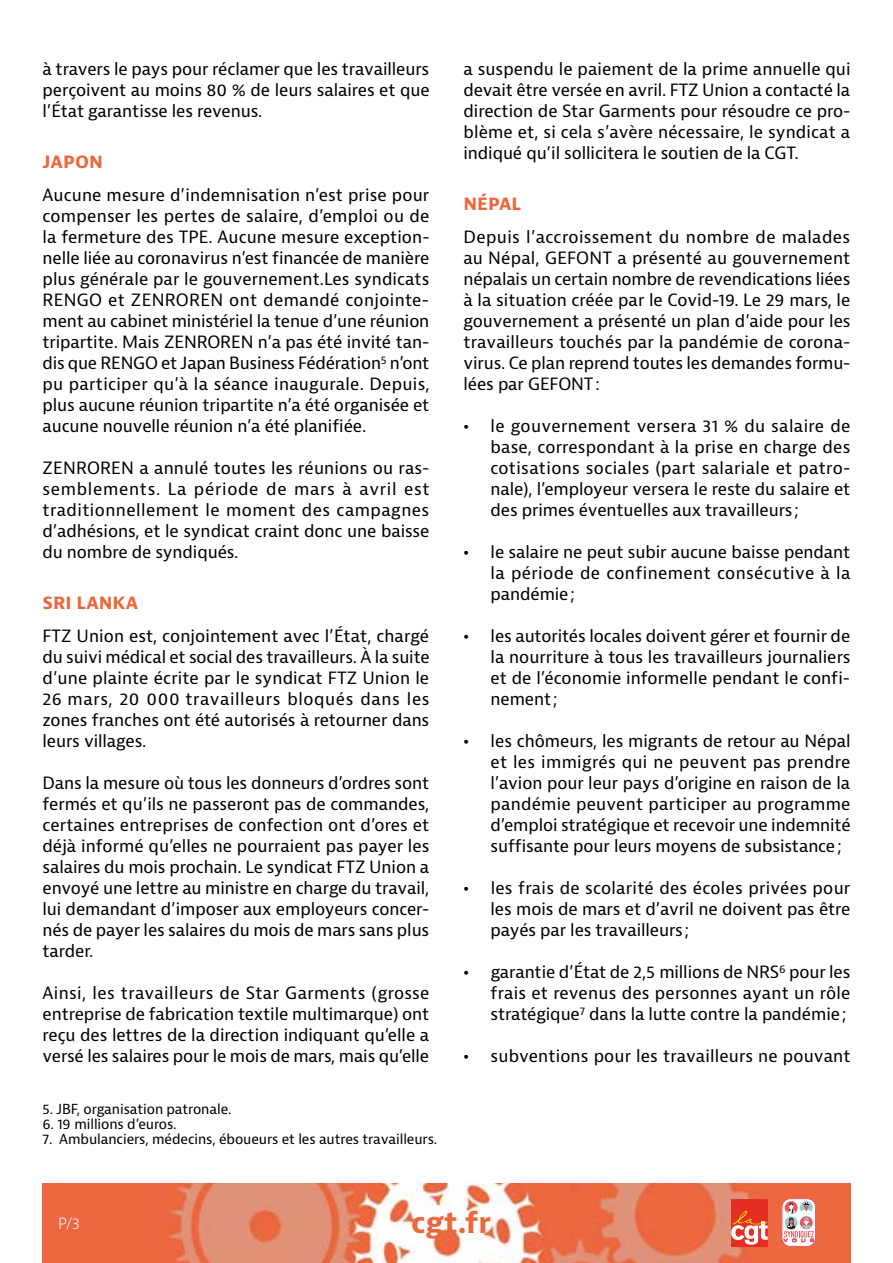
<style>
.page{position:relative;width:893px;height:1263px;background:#fff}
.page>*{position:absolute;margin:0;border:0;box-sizing:border-box;transform-origin:0 0}
.t1{font:700 28.5px "Bernina Sans";color:#ed673d}
.t2{font:700 18px "Bernina Sans";color:#ed673d}
.t3{font:16.5px/21px "Bernina Sans";letter-spacing:-.005em;color:#000;text-align:justify}
.t4{font:300 15px "Bernina Sans";color:#fff}
.t5{font:13.5px "Bernina Sans";letter-spacing:-.005em;color:#000}
.s1{font-weight:700}
</style>
<div class="page">
<img style="left:43px;top:1183px;width:807px;height:80px">
<svg style="left:782px;top:1198px;width:34px;height:48px"></svg>
<div style="left:782px;top:1198px;width:34px;height:48px;border:1px solid #eb5763;border-radius:8px"></div>
<svg style="left:784px;top:1202px;width:30px;height:40px"></svg>
<div style="left:731px;top:1199px;width:36px;height:47px;background:#e62d23"></div>
<svg style="left:731px;top:1211px;width:37px;height:34px"></svg>
<p class="t3" style="left:43px;top:59px;width:389px">à travers le pays pour réclamer que les travailleurs perçoivent au moins 80 % de leurs salaires et que l’État garantisse les revenus.</p>
<p class="t2" style="left:43px;top:150px;width:62px">JAPON</p>
<p class="t3" style="left:43px;top:185px;width:389px">Aucune mesure d’indemnisation n’est prise pour compenser les pertes de salaire, d’emploi ou de la fermeture des TPE. Aucune mesure exception&shy;nelle liée au coronavirus n’est financée de manière plus générale par le gouvernement.Les syndicats RENGO et ZENROREN ont demandé conjointe&shy;ment au cabinet ministériel la tenue d’une réunion tripartite. Mais ZENROREN n’a pas été invité tan&shy;dis que RENGO et Japan Business Fédération<sup>5</sup> n’ont pu participer qu’à la séance inaugurale. Depuis, plus aucune réunion tripartite n’a été organisée et aucune nouvelle réunion n’a été planifiée.</p>
<p class="t3" style="left:43px;top:458px;width:388px">ZENROREN a annulé toutes les réunions ou ras&shy;semblements. La période de mars à avril est traditionnellement le moment des campagnes d’adhésions, et le syndicat craint donc une baisse du nombre de syndiqués.</p>
<p class="t2" style="left:43px;top:591px;width:97px">SRI LANKA</p>
<p class="t3" style="left:43px;top:626px;width:389px">FTZ Union est, conjointement avec l’État, chargé du suivi médical et social des travailleurs. À la suite d’une plainte écrite par le syndicat FTZ Union le 26 mars, 20 000 travailleurs bloqués dans les zones franches ont été autorisés à retourner dans leurs villages.</p>
<p class="t3" style="left:43px;top:773px;width:388px">Dans la mesure où tous les donneurs d’ordres sont fermés et qu’ils ne passeront pas de commandes, certaines entreprises de confection ont d’ores et déjà informé qu’elles ne pourraient pas payer les salaires du mois prochain. Le syndicat FTZ Union a envoyé une lettre au ministre en charge du travail, lui demandant d’imposer aux employeurs concer&shy;nés de payer les salaires du mois de mars sans plus tarder.</p>
<p class="t3" style="left:43px;top:983px;width:389px">Ainsi, les travailleurs de Star Garments (grosse entreprise de fabrication textile multimarque) ont reçu des lettres de la direction indiquant qu’elle a versé les salaires pour le mois de mars, mais qu’elle</p>
<p class="t5" style="left:43px;top:1100px;width:191px">5. JBF, organisation patronale.</p>
<p class="t5" style="left:43px;top:1115px;width:136px">6. 19 millions d’euros.</p>
<p class="t5" style="left:43px;top:1130px;width:396px">7. Ambulanciers, médecins, éboueurs et les autres travailleurs.</p>
<p class="t3" style="left:463px;top:59px;width:389px">a suspendu le paiement de la prime annuelle qui devait être versée en avril. FTZ Union a contacté la direction de Star Garments pour résoudre ce pro&shy;blème et, si cela s’avère nécessaire, le syndicat a indiqué qu’il sollicitera le soutien de la CGT.</p>
<p class="t2" style="left:463px;top:192px;width:59px">NÉPAL</p>
<p class="t3" style="left:463px;top:227px;width:389px">Depuis l’accroissement du nombre de malades au Népal, GEFONT a présenté au gouvernement népalais un certain nombre de revendications liées à la situation créée par le Covid-19. Le 29 mars, le gouvernement a présenté un plan d’aide pour les travailleurs touchés par la pandémie de corona&shy;virus. Ce plan reprend toutes les demandes formu&shy;lées par GEFONT:</p>
<p class="t3" style="left:490px;top:416px;width:361px;text-indent:-27px"><span class="s1">•</span> le gouvernement versera 31 % du salaire de base, correspondant à la prise en charge des cotisations sociales (part salariale et patro&shy;nale), l’employeur versera le reste du salaire et des primes éventuelles aux travailleurs ;</p>
<p class="t3" style="left:490px;top:542px;width:361px;text-indent:-27px"><span class="s1">•</span> le salaire ne peut subir aucune baisse pendant la période de confinement consécutive à la pandémie;</p>
<p class="t3" style="left:491px;top:626px;width:362px;text-indent:-27px"><span class="s1">•</span> les autorités locales doivent gérer et fournir de la nourriture à tous les travailleurs journaliers et de l’économie informelle pendant le confi&shy;nement ;</p>
<p class="t3" style="left:491px;top:731px;width:362px;text-indent:-27px"><span class="s1">•</span> les chômeurs, les migrants de retour au Népal et les immigrés qui ne peuvent pas prendre l’avion pour leur pays d’origine en raison de la pandémie peuvent participer au programme d’emploi stratégique et recevoir une indemnité suffisante pour leurs moyens de subsistance;</p>
<p class="t3" style="left:491px;top:878px;width:361px;text-indent:-27px"><span class="s1">•</span> les frais de scolarité des écoles privées pour les mois de mars et d’avril ne doivent pas être payés par les travailleurs ;</p>
<p class="t3" style="left:490px;top:962px;width:361px;text-indent:-27px"><span class="s1">•</span> garantie d’État de 2,5 millions de NRS<sup>6</sup> pour les frais et revenus des personnes ayant un rôle stratégique<sup>7</sup> dans la lutte contre la pandémie;</p>
<p class="t3" style="left:463px;top:1046px;width:389px"><span class="s1">•</span> subventions pour les travailleurs ne pouvant</p>
<p class="t4" style="left:58px;top:1214px;width:23px">P/3</p>
<h1 class="t1" style="left:411px;top:1204px;width:81px">cgt.fr</h1>
</div>
